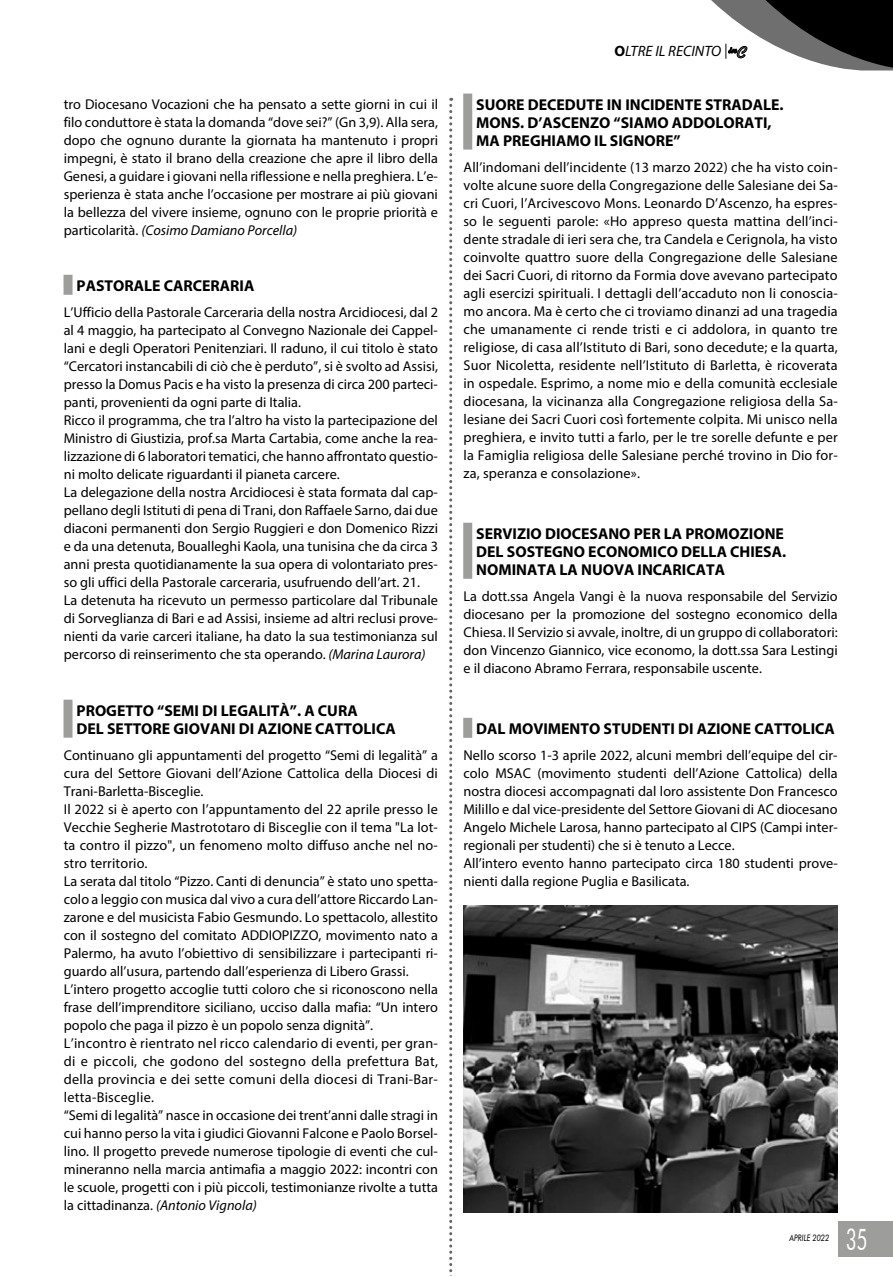
<style>
.page{position:relative;width:893px;height:1276px;background:#fff}
.page>*{position:absolute;margin:0;border:0;box-sizing:border-box;transform-origin:0 0}
.t1{font:30px "Futura BT";color:#fff;scale:.6 1}
.t2{font:700 15.75px/18px "Myriad Pro";color:#000}
.t3{font:italic 15px "Myriad Pro";color:#000}
.t4{font:14.25px/18px "Myriad Pro";color:#000;text-align:justify}
.t5{font:italic 9px "Futura BT";color:#000;scale:.8 1}
.s1{font-style:italic}
.s2{font-weight:700;font-style:normal}
</style>
<div class="page">
<svg style="left:449px;top:98px;width:3px;height:1178px"></svg>
<svg style="left:711px;top:0;width:182px;height:71px"></svg>
<div style="left:838px;top:1221px;width:55px;height:36px;background:#9d9d9c"></div>
<div style="left:64px;top:275px;width:9px;height:20px;background:#9d9d9c"></div>
<div style="left:64px;top:699px;width:9px;height:38px;background:#9d9d9c"></div>
<div style="left:463px;top:94px;width:9px;height:56px;background:#9d9d9c"></div>
<div style="left:463px;top:523px;width:9px;height:56px;background:#9d9d9c"></div>
<div style="left:463px;top:718px;width:9px;height:20px;background:#9d9d9c"></div>
<img style="left:463px;top:905px;width:375px;height:307px">
<p class="t4" style="left:64px;top:94px;width:376px">tro Diocesano Vocazioni che ha pensato a sette giorni in cui il filo conduttore è stata la domanda “dove sei?” (Gn 3,9). Alla sera, dopo che ognuno durante la giornata ha mantenuto i propri impegni, è stato il brano della creazione che apre il libro della Genesi, a guidare i giovani nella riflessione e nella preghiera. L’e&shy;sperienza è stata anche l’occasione per mostrare ai più giovani la bellezza del vivere insieme, ognuno con le proprie priorità e particolarità. <span class="s1">(Cosimo Damiano Porcella)</span></p>
<p class="t2" style="left:77px;top:276px;width:179px">PASTORALE CARCERARIA</p>
<p class="t4" style="left:64px;top:303px;width:376px;text-align:left">L’Ufficio della Pastorale Carceraria della nostra Arcidiocesi, dal 2 al 4 maggio, ha partecipato al Convegno Nazionale dei Cappel&shy;lani e degli Operatori Penitenziari. Il raduno, il cui titolo è stato “Cercatori instancabili di ciò che è perduto”, si è svolto ad Assisi, presso la Domus Pacis e ha visto la presenza di circa 200 parteci&shy;panti, provenienti da ogni parte di Italia.<br>Ricco il programma, che tra l’altro ha visto la partecipazione del Ministro di Giustizia, prof.sa Marta Cartabia, come anche la rea&shy;lizzazione di 6 laboratori tematici, che hanno affrontato questio&shy;ni molto delicate riguardanti il pianeta carcere.<br>La delegazione della nostra Arcidiocesi è stata formata dal cap&shy;pellano degli Istituti di pena di Trani, don Raffaele Sarno, dai due diaconi permanenti don Sergio Ruggieri e don Domenico Rizzi e da una detenuta, Boualleghi Kaola, una tunisina che da circa 3 anni presta quotidianamente la sua opera di volontariato pres&shy;so gli uffici della Pastorale carceraria, usufruendo dell’art. 21.<br>La detenuta ha ricevuto un permesso particolare dal Tribunale di Sorveglianza di Bari e ad Assisi, insieme ad altri reclusi prove&shy;nienti da varie carceri italiane, ha dato la sua testimonianza sul percorso di reinserimento che sta operando. <span class="s1">(Marina Laurora)</span></p>
<p class="t2" style="left:77px;top:701px;width:321px">PROGETTO “SEMI DI LEGALITÀ”. A CURA<br>DEL SETTORE GIOVANI DI AZIONE CATTOLICA</p>
<p class="t4" style="left:64px;top:746px;width:376px;text-align:left">Continuano gli appuntamenti del progetto “Semi di legalità” a cura del Settore Giovani dell’Azione Cattolica della Diocesi di Trani-Barletta-Bisceglie.<br>Il 2022 si è aperto con l’appuntamento del 22 aprile presso le Vecchie Segherie Mastrototaro di Bisceglie con il tema "La lot&shy;ta contro il pizzo", un fenomeno molto diffuso anche nel no&shy;stro territorio.<br>La serata dal titolo “Pizzo. Canti di denuncia” è stato uno spetta&shy;colo a leggio con musica dal vivo a cura dell’attore Riccardo Lan&shy;zarone e del musicista Fabio Gesmundo. Lo spettacolo, allestito con il sostegno del comitato ADDIOPIZZO, movimento nato a Palermo, ha avuto l’obiettivo di sensibilizzare i partecipanti ri&shy;guardo all’usura, partendo dall’esperienza di Libero Grassi.<br>L’intero progetto accoglie tutti coloro che si riconoscono nella frase dell’imprenditore siciliano, ucciso dalla mafia: “Un intero popolo che paga il pizzo è un popolo senza dignità”.<br>L’incontro è rientrato nel ricco calendario di eventi, per gran&shy;di e piccoli, che godono del sostegno della prefettura Bat, della provincia e dei sette comuni della diocesi di Trani-Bar&shy;letta-Bisceglie.<br>“Semi di legalità” nasce in occasione dei trent’anni dalle stragi in cui hanno perso la vita i giudici Giovanni Falcone e Paolo Borsel&shy;lino. Il progetto prevede numerose tipologie di eventi che cul&shy;mineranno nella marcia antimafia a maggio 2022: incontri con le scuole, progetti con i più piccoli, testimonianze rivolte a tutta la cittadinanza. <span class="s1">(Antonio Vignola)</span></p>
<p class="t3" style="left:614px;top:42px;width:114px"><span class="s2">O</span>LTRE IL RECINTO |</p>
<p class="t2" style="left:476px;top:95px;width:309px">SUORE DECEDUTE IN INCIDENTE STRADALE.<br>MONS. D’ASCENZO “SIAMO ADDOLORATI,<br>MA PREGHIAMO IL SIGNORE”</p>
<p class="t4" style="left:463px;top:158px;width:376px">All’indomani dell’incidente (13 marzo 2022) che ha visto coin&shy;volte alcune suore della Congregazione delle Salesiane dei Sa&shy;cri Cuori, l’Arcivescovo Mons. Leonardo D’Ascenzo, ha espres&shy;so le seguenti parole: «Ho appreso questa mattina dell’inci&shy;dente stradale di ieri sera che, tra Candela e Cerignola, ha visto coinvolte quattro suore della Congregazione delle Salesiane dei Sacri Cuori, di ritorno da Formia dove avevano partecipato agli esercizi spirituali. I dettagli dell’accaduto non li conoscia&shy;mo ancora. Ma è certo che ci troviamo dinanzi ad una tragedia che umanamente ci rende tristi e ci addolora, in quanto tre religiose, di casa all’Istituto di Bari, sono decedute; e la quarta, Suor Nicoletta, residente nell’Istituto di Barletta, è ricoverata in ospedale. Esprimo, a nome mio e della comunità ecclesiale diocesana, la vicinanza alla Congregazione religiosa della Sa&shy;lesiane dei Sacri Cuori così fortemente colpita. Mi unisco nella preghiera, e invito tutti a farlo, per le tre sorelle defunte e per la Famiglia religiosa delle Salesiane perché trovino in Dio for&shy;za, speranza e consolazione».</p>
<p class="t2" style="left:476px;top:524px;width:311px">SERVIZIO DIOCESANO PER LA PROMOZIONE<br>DEL SOSTEGNO ECONOMICO DELLA CHIESA.<br>NOMINATA LA NUOVA INCARICATA</p>
<p class="t4" style="left:463px;top:587px;width:376px">La dott.ssa Angela Vangi è la nuova responsabile del Servizio diocesano per la promozione del sostegno economico della Chiesa. Il Servizio si avvale, inoltre, di un gruppo di collaboratori: don Vincenzo Giannico, vice economo, la dott.ssa Sara Lestingi e il diacono Abramo Ferrara, responsabile uscente.</p>
<p class="t2" style="left:476px;top:719px;width:360px">DAL MOVIMENTO STUDENTI DI AZIONE CATTOLICA</p>
<p class="t4" style="left:463px;top:746px;width:376px;text-align:left">Nello scorso 1-3 aprile 2022, alcuni membri dell’equipe del cir&shy;colo MSAC (movimento studenti dell’Azione Cattolica) della nostra diocesi accompagnati dal loro assistente Don Francesco Milillo e dal vice-presidente del Settore Giovani di AC diocesano Angelo Michele Larosa, hanno partecipato al CIPS (Campi inter&shy;regionali per studenti) che si è tenuto a Lecce.<br>All’intero evento hanno partecipato circa 180 studenti prove&shy;nienti dalla regione Puglia e Basilicata.</p>
<p class="t5" style="left:789px;top:1232px;width:51px">APRILE 2022</p>
<h1 class="t1" style="left:846px;top:1221px;width:37px">35</h1>
</div>
